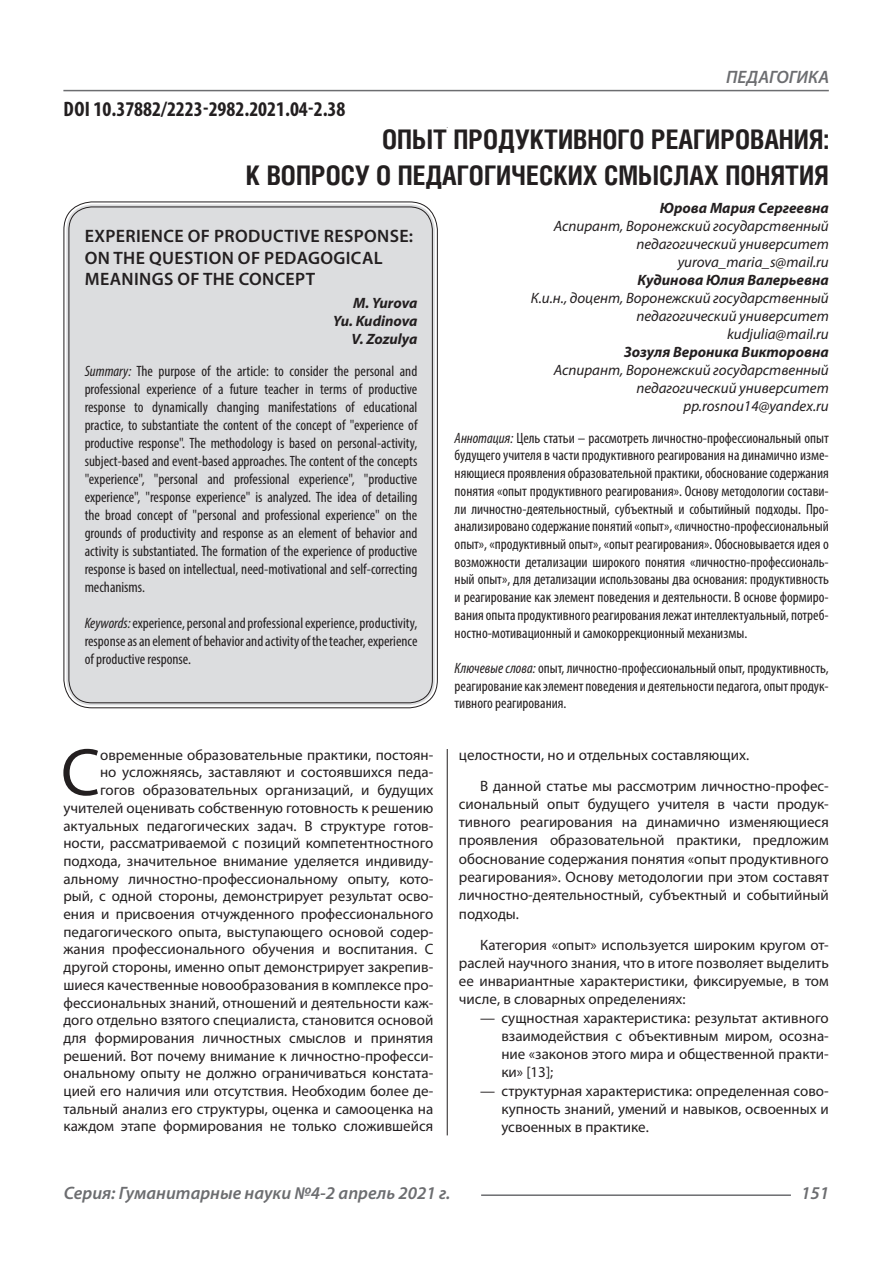
<style>
.page{position:relative;width:893px;height:1263px;background:#fff}
.page>*{position:absolute;margin:0;border:0;box-sizing:border-box;transform-origin:0 0}
.Статья_текст_первый{font:67.5px "Myriad Pro";color:#231f20}
.Статья_название{font:700 27px "Helios Cond C";color:#231f20}
.ДОИ{font:700 condensed 21px "Myriad Pro";color:#231f20}
.Статья_название_англ{font:600 18px/21.6px "Myriad Pro";letter-spacing:.02em;color:#231f20}
.t1{font:italic 600 18px "Myriad Pro";color:#6c6d70}
.Статья_текст_первый-2{font:15px/17.7px "Myriad Pro";color:#231f20;text-align:justify}
.Статья_аннотация_тек{font:condensed 15px/17.7px "Myriad Pro";color:#231f20;text-align:justify}
.Статья_аннотация_анг{font:condensed 15px/18px "Myriad Pro";color:#231f20;text-align:justify}
.Статья_текст{font:15px/18.3px "Myriad Pro";color:#231f20;text-align:justify}
.Статья_автор_инфо{font:italic 15px/18px "Myriad Pro";color:#231f20;text-align:right}
.Статья_автор_инфо-2{font:italic 700 15px "Myriad Pro";color:#231f20}
.Статья_автор_англ{font:italic 700 15px "Myriad Pro";letter-spacing:-.01em;color:#231f20}
.s1{font-style:italic}
</style>
<div class="page">
<hr style="left:447px;top:128px;width:1px;height:1007px;background:#231f20">
<hr style="left:63px;top:90px;width:766px;height:1px;background:#6c6d70">
<hr style="left:481px;top:1194px;width:310px;height:2px;background:#6c6d70">
<div style="left:443px;top:128px;width:10px;height:620px;background:#fff"></div>
<div style="left:66px;top:204px;width:369px;height:501px;background:#dcdddf;border-radius:26px"></div>
<p class="ДОИ" style="left:64px;top:96px;width:283px">DOI 10.37882/2223-2982.2021.04-2.38</p>
<p class="t1" style="left:726px;top:66px;width:104px">ПЕДАГОГИКА</p>
<p class="Статья_название" style="left:382px;top:124px;width:448px">ОПЫТ ПРОДУКТИВНОГО РЕАГИРОВАНИЯ:</p>
<p class="Статья_название" style="left:246px;top:160px;width:584px">К ВОПРОСУ О ПЕДАГОГИЧЕСКИХ СМЫСЛАХ ПОНЯТИЯ</p>
<p class="Статья_автор_инфо-2" style="left:660px;top:198px;width:170px">Юрова Мария Сергеевна</p>
<p class="Статья_автор_инфо" style="left:554px;top:216px;width:277px">Аспирант, Воронежский государственный педагогический университет</p>
<p class="Статья_автор_инфо" style="left:678px;top:252px;width:153px">yurova_maria_s@mail.ru</p>
<p class="Статья_автор_инфо-2" style="left:638px;top:270px;width:193px">Кудинова Юлия Валерьевна</p>
<p class="Статья_автор_инфо" style="left:531px;top:288px;width:299px">К.и.н., доцент, Воронежский государственный педагогический университет</p>
<p class="Статья_автор_инфо" style="left:727px;top:324px;width:103px">kudjulia@mail.ru</p>
<p class="Статья_автор_инфо-2" style="left:624px;top:342px;width:206px">Зозуля Вероника Викторовна</p>
<p class="Статья_автор_инфо" style="left:554px;top:360px;width:277px">Аспирант, Воронежский государственный педагогический университет</p>
<p class="Статья_автор_инфо" style="left:683px;top:396px;width:147px">pp.rosnou14@yandex.ru</p>
<p class="Статья_аннотация_тек" style="left:455px;top:429px;width:376px"><span class="s1">Аннотация:</span> Цель статьи – рассмотреть личностно-профессиональный опыт будущего учителя в части продуктивного реагирования на динамично изме&shy;няющиеся проявления образовательной практики, обоснование содержания понятия «опыт продуктивного реагирования». Основу методологии состави&shy;ли личностно-деятельностный, субъектный и событийный подходы. Про&shy;анализировано содержание понятий «опыт», «личностно-профессиональный опыт», «продуктивный опыт», «опыт реагирования». Обосновывается идея о возможности детализации широкого понятия «личностно-профессиональ&shy;ный опыт», для детализации использованы два основания: продуктивность и реагирование как элемент поведения и деятельности. В основе формиро&shy;вания опыта продуктивного реагирования лежат интеллектуальный, потреб&shy;ностно-мотивационный и самокоррекционный механизмы.</p>
<p class="Статья_аннотация_тек" style="left:455px;top:659px;width:376px"><span class="s1">Ключевые слова:</span> опыт, личностно-профессиональный опыт, продуктивность, реагирование как элемент поведения и деятельности педагога, опыт продук&shy;тивного реагирования.</p>
<p class="Статья_название_англ" style="left:85px;top:225px;width:330px">EXPERIENCE OF PRODUCTIVE RESPONSE:<br>ON THE QUESTION OF PEDAGOGICAL<br>MEANINGS OF THE CONCEPT</p>
<p class="Статья_автор_англ" style="left:353px;top:293px;width:66px">M. Yurova</p>
<p class="Статья_автор_англ" style="left:333px;top:311px;width:86px">Yu. Kudinova</p>
<p class="Статья_автор_англ" style="left:352px;top:329px;width:67px">V. Zozulya</p>
<p class="Статья_аннотация_анг" style="left:85px;top:362px;width:334px"><span class="s1">Summary:</span> The purpose of the article: to consider the personal and professional experience of a future teacher in terms of productive response to dynamically changing manifestations of educational practice, to substantiate the content of the concept of "experience of productive response". The methodology is based on personal-activity, subject-based and event-based approaches. The content of the concepts "experience", "personal and professional experience", "productive experience", "response experience" is analyzed. The idea of detailing the broad concept of "personal and professional experience" on the grounds of productivity and response as an element of behavior and activity is substantiated. The formation of the experience of productive response is based on intellectual, need-motivational and self-correcting mechanisms.</p>
<p class="Статья_аннотация_анг" style="left:85px;top:614px;width:334px"><span class="s1">Keywords:</span> experience, personal and professional experience, productivity, response as an element of behavior and activity of the teacher, experience of productive response.</p>
<p class="Статья_текст_первый" style="left:61px;top:731px;width:41px">С</p>
<p class="Статья_текст_первый-2" style="left:63px;top:745px;width:371px;text-align:right">овременные образовательные практики, постоян-<br>но усложняясь, заставляют и состоявшихся педа&shy;гогов образовательных организаций, и будущих учителей оценивать собственную готовность к решению актуальных педагогических задач. В структуре готов&shy;ности, рассматриваемой с позиций компетентностного подхода, значительное внимание уделяется индивиду&shy;альному личностно-профессиональному опыту, кото&shy;рый, с одной стороны, демонстрирует результат осво&shy;ения и присвоения отчужденного профессионального педагогического опыта, выступающего основой содер&shy;жания профессионального обучения и воспитания. С другой стороны, именно опыт демонстрирует закрепив&shy;шиеся качественные новообразования в комплексе про&shy;фессиональных знаний, отношений и деятельности каж&shy;дого отдельно взятого специалиста, становится основой для формирования личностных смыслов и принятия решений. Вот почему внимание к личностно-професси&shy;ональному опыту не должно ограничиваться констата&shy;цией его наличия или отсутствия. Необходим более де&shy;тальный анализ его структуры, оценка и самооценка на каждом этапе формирования не только сложившейся</p>
<p class="Статья_текст_первый-2" style="left:459px;top:745px;width:292px">целостности, но и отдельных составляющих.</p>
<p class="Статья_текст" style="left:459px;top:776px;width:371px;text-indent:21px">В данной статье мы рассмотрим личностно-профес&shy;сиональный опыт будущего учителя в части продук&shy;тивного реагирования на динамично изменяющиеся проявления образовательной практики, предложим обоснование содержания понятия «опыт продуктивного реагирования». Основу методологии при этом составят личностно-деятельностный, субъектный и событийный подходы.</p>
<p class="Статья_текст" style="left:459px;top:935px;width:371px;text-indent:21px">Категория «опыт» используется широким кругом от&shy;раслей научного знания, что в итоге позволяет выделить ее инвариантные характеристики, фиксируемые, в том числе, в словарных определениях:</p>
<p class="Статья_текст_первый-2" style="left:501px;top:1008px;width:329px;line-height:18.3px;text-indent:-21px">— сущностная характеристика: результат активного взаимодействия с объективным миром, осозна&shy;ние «законов этого мира и общественной практи&shy;ки» [13];</p>
<p class="Статья_текст_первый-2" style="left:501px;top:1081px;width:329px;line-height:18.3px;text-indent:-21px">— структурная характеристика: определенная сово&shy;купность знаний, умений и навыков, освоенных и усвоенных в практике.</p>
<p class="t1" style="left:64px;top:1182px;width:388px">Серия: Гуманитарные науки №4-2 апрель 2021 г.</p>
<p class="t1" style="left:801px;top:1182px;width:30px">151</p>
</div>
